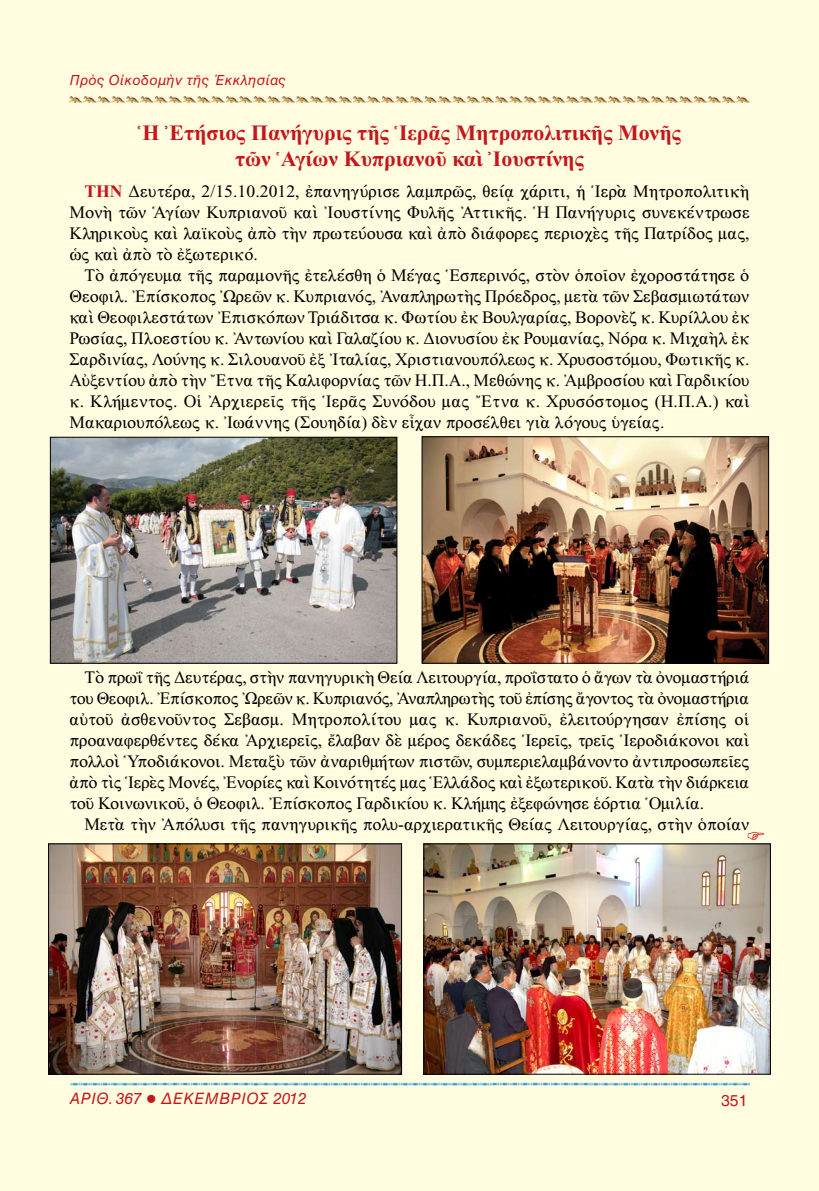
<style>
.page{position:relative;width:819px;height:1191px;background:#fffcdf}
.page>*{position:absolute;margin:0;border:0;box-sizing:border-box;transform-origin:0 0}
.t1{font:21.88px/26.2px "CTOS New Times Bold Test 1";color:#c4161c;text-align:center}
.t2{font:17.5px/21px "CTOS New Times Roman Test 1";color:#000;text-align:justify}
.t3{font:15.75px "CTOS Helvetica Oblique Test 1";color:#c4161c}
.t4{font:15.75px "CTOS Helvetica Regular Test 1";color:#c4161c}
.t5{font:14px "CTOS Helvetica Oblique Test 1";color:#c4161c}
.s1{font-family:"CTOS New Times Bold Test 1";color:#c4161c}
</style>
<div class="page">
<img style="left:69px;top:1082px;width:681px;height:3px">
<img style="left:69px;top:96px;width:680px;height:6px">
<img style="left:52px;top:439px;width:343px;height:222px">
<div style="left:50px;top:437px;width:347px;height:226px;border:1px solid #000"></div>
<img style="left:423px;top:438px;width:344px;height:223px">
<div style="left:421px;top:436px;width:348px;height:227px;border:1px solid #000"></div>
<img style="left:50px;top:845px;width:350px;height:227px">
<div style="left:48px;top:843px;width:354px;height:231px;border:1px solid #000"></div>
<img style="left:425px;top:845px;width:343px;height:227px">
<div style="left:423px;top:843px;width:347px;height:231px;border:1px solid #000"></div>
<svg style="left:747px;top:831px;width:17px;height:9px"></svg>
<p class="t5" style="left:69px;top:72px;width:218px">Πρὸς Οἰκοδομὴν τῆς Ἐκκλησίας</p>
<p class="t1" style="left:138px;top:119px;width:544px">῾Η ᾿Ετήσιος Πανήγυρις τῆς ῾Ιερᾶς Μητροπολιτικῆς Μονῆς τῶν ῾Αγίων Κυπριανοῦ καὶ ᾿Ιουστίνης</p>
<p class="t2" style="left:69px;top:180px;width:682px;text-indent:15px"><span class="s1">ΤΗΝ</span> Δευτέρα, 2/15.10.2012, ἐπανηγύρισε λαμπρῶς, θείᾳ χάριτι, ἡ ῾Ιερὰ Μητροπολιτικὴ Μονὴ τῶν ῾Αγίων Κυπριανοῦ καὶ ᾿Ιουστίνης Φυλῆς ᾿Αττικῆς. ῾Η Πανήγυρις συνεκέντρωσε Κληρικοὺς καὶ λαϊκοὺς ἀπὸ τὴν πρωτεύουσα καὶ ἀπὸ διάφορες περιοχὲς τῆς Πατρίδος μας, ὡς καὶ ἀπὸ τὸ ἐξωτερικό.</p>
<p class="t2" style="left:69px;top:264px;width:681px;text-indent:15px">Τὸ ἀπόγευμα τῆς παραμονῆς ἐτελέσθη ὁ Μέγας ῾Εσπερινός, στὸν ὁποῖον ἐχοροστάτησε ὁ Θεοφιλ. ᾿Επίσκοπος ᾿Ωρεῶν κ. Κυπριανός, ᾿Αναπληρωτὴς Πρόεδρος, μετὰ τῶν Σεβασμιωτάτων καὶ Θεοφιλεστάτων ᾿Επισκόπων Τριάδιτσα κ. Φωτίου ἐκ Βουλγαρίας, Βορονὲζ κ. Κυρίλλου ἐκ Ρωσίας, Πλοεστίου κ. Ἀντωνίου καὶ Γαλαζίου κ. Διονυσίου ἐκ Ρουμανίας, Νόρα κ. Μιχαὴλ ἐκ Σαρδινίας, Λούνης κ. Σιλουανοῦ ἐξ Ἰταλίας, Χριστιανουπόλεως κ. Χρυσοστόμου, Φωτικῆς κ.<br>Αὐξεντίου ἀπὸ τὴν ῎Ετνα τῆς Καλιφορνίας τῶν Η.Π.Α., Μεθώνης κ. ᾿Αμβροσίου καὶ Γαρδικίου κ. Κλήμεντος. Οἱ ᾿Αρχιερεῖς τῆς ῾Ιερᾶς Συνόδου μας ῎Ετνα κ. Χρυσόστομος (Η.Π.Α.) καὶ Μακαριουπόλεως κ. ᾿Ιωάννης (Σουηδία) δὲν εἶχαν προσέλθει γιὰ λόγους ὑγείας.</p>
<p class="t2" style="left:69px;top:667px;width:681px;text-indent:15px">Τὸ πρωΐ τῆς Δευτέρας, στὴν πανηγυρικὴ Θεία Λειτουργία, προΐστατο ὁ ἄγων τὰ ὀνομαστήριά του Θεοφιλ. ᾿Επίσκοπος ᾿Ωρεῶν κ. Κυπριανός, ᾿Αναπληρωτὴς τοῦ ἐπίσης ἄγοντος τὰ ὀνομαστήρια αὐτοῦ ἀσθενοῦντος Σεβασμ. Μητροπολίτου μας κ. Κυπριανοῦ, ἐλειτούργησαν ἐπίσης οἱ προαναφερθέντες δέκα ᾿Αρχιερεῖς, ἔλαβαν δὲ μέρος δεκάδες ῾Ιερεῖς, τρεῖς Ἱεροδιάκονοι καὶ πολλοὶ ῾Υποδιάκονοι. Μεταξὺ τῶν ἀναριθμήτων πιστῶν, συμπεριελαμβάνοντο ἀντιπροσωπεῖες ἀπὸ τὶς ῾Ιερὲς Μονές, ᾿Ενορίες καὶ Κοινότητές μας ῾Ελλάδος καὶ ἐξωτερικοῦ. Κατὰ τὴν διάρκεια τοῦ Κοινωνικοῦ, ὁ Θεοφιλ. ᾿Επίσκοπος Γαρδικίου κ. Κλήμης ἐξεφώνησε ἑόρτια Ὁμιλία.</p>
<p class="t2" style="left:84px;top:814px;width:666px">Μετὰ τὴν ᾿Απόλυσι τῆς πανηγυρικῆς πολυ-αρχιερατικῆς Θείας Λειτουργίας, στὴν ὁποίαν</p>
<p class="t3" style="left:69px;top:1089px;width:238px">ΑΡΙΘ. 367 ● ΔΕΚΕΜΒΡΙοσ 2012</p>
<p class="t4" style="left:721px;top:1090px;width:28px">351</p>
</div>
